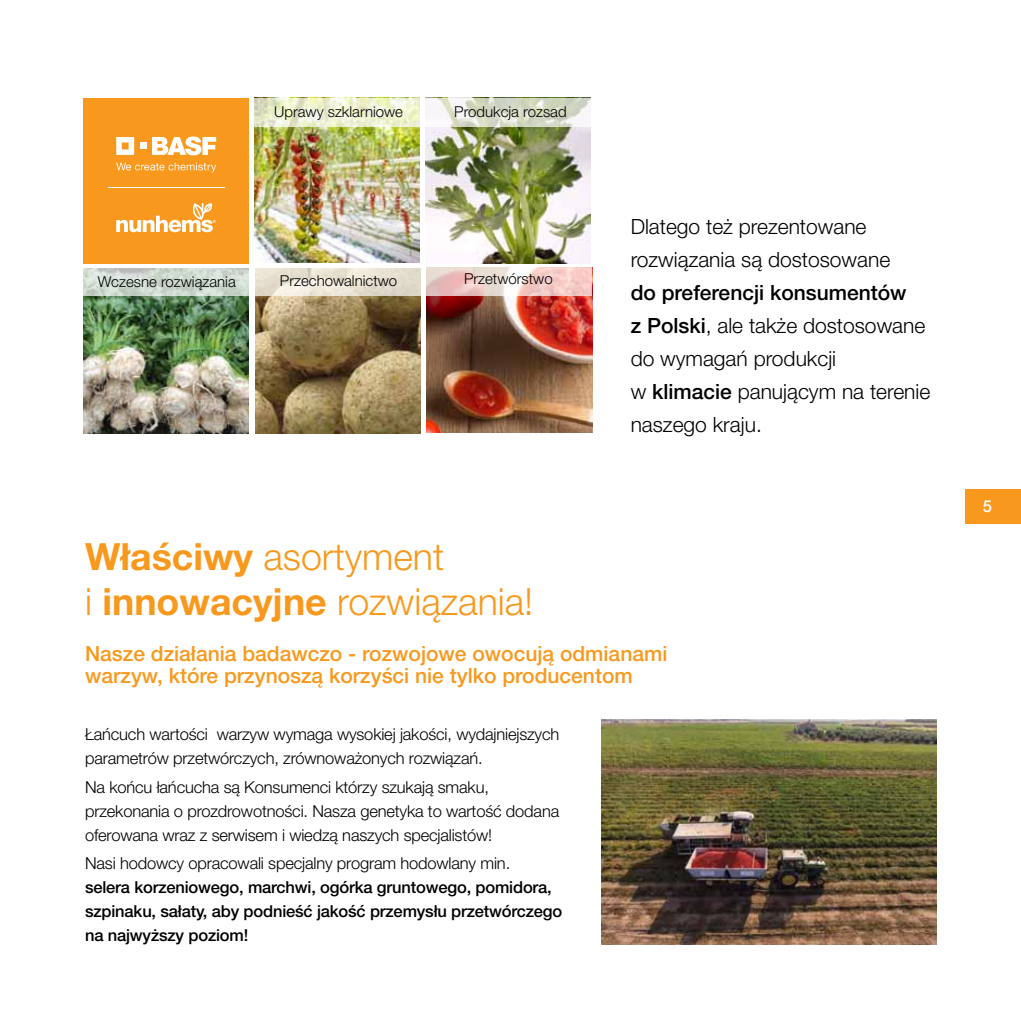
<style>
.page{position:relative;width:1021px;height:1021px;background:#fff}
.page>*{position:absolute;margin:0;border:0;box-sizing:border-box;transform-origin:0 0}
.t1{font:300 37.5px/45px "Helvetica Neue LT Pro";color:#f8991d}
.t2{font:300 21px/33px "Helvetica Neue LT Pro";color:#000}
.t3{font:500 21px/22.5px "Helvetica Neue LT Pro";color:#f8991d}
.t4{font:300 16.5px/24px "Helvetica Neue LT Pro";letter-spacing:-.01em;color:#000}
.t5{font:500 16.5px/24px "Helvetica Neue LT Pro";letter-spacing:-.01em;color:#000}
.t6{font:500 16.5px "Helvetica Neue LT Pro";color:#fff}
.t7{font:300 15px "Helvetica Neue LT Pro";color:#000}
.s1{font-weight:500}
.s2{font-weight:700}
</style>
<div class="page">
<div style="left:965px;top:489px;width:55px;height:34px;background:#f8991d"></div>
<img style="left:601px;top:719px;width:335px;height:225px">
<img style="left:254px;top:126px;width:166px;height:136px">
<img style="left:425px;top:126px;width:166px;height:137px">
<img style="left:255px;top:296px;width:165px;height:138px">
<img style="left:427px;top:296px;width:165px;height:136px">
<img style="left:83px;top:296px;width:166px;height:138px">
<div style="left:83px;top:98px;width:166px;height:165px;background:#f8991d"></div>
<svg style="left:116px;top:203px;width:100px;height:29px"></svg>
<svg style="left:116px;top:137px;width:18px;height:18px"></svg>
<div style="left:140px;top:142px;width:6px;height:7px;background:#fff"></div>
<svg style="left:152px;top:136px;width:64px;height:19px"></svg>
<svg style="left:116px;top:163px;width:100px;height:9px"></svg>
<hr style="left:108px;top:187px;width:117px;height:1px;background:#fff">
<svg style="left:254px;top:98px;width:337px;height:28px"></svg>
<svg style="left:83px;top:267px;width:509px;height:29px;background:#e3dad2"></svg>
<p class="t7" style="left:274px;top:103px;width:130px">Uprawy szklarniowe</p>
<p class="t7" style="left:454px;top:103px;width:114px">Produkcja rozsad</p>
<p class="t7" style="left:98px;top:273px;width:140px">Wczesne rozwiązania</p>
<p class="t7" style="left:280px;top:272px;width:119px">Przechowalnictwo</p>
<p class="t7" style="left:464px;top:269px;width:90px">Przetwórstwo</p>
<p class="t2" style="left:630px;top:210px;width:261px">Dlatego też prezentowane rozwiązania są dostosowane</p>
<p class="t2" style="left:630px;top:276px;width:301px"><span class="s1">do preferencji konsumentów<br>z Polski</span>, ale także dostosowane do wymagań produkcji<br>w <span class="s1">klimacie</span> panującym na terenie naszego kraju.</p>
<h1 class="t1" style="left:85px;top:533px;width:450px"><span class="s2">Właściwy</span> asortyment<br>i <span class="s2">innowacyjne</span> rozwiązania!</h1>
<p class="t3" style="left:85px;top:642px;width:584px">Nasze działania badawczo - rozwojowe owocują odmianami warzyw, które przynoszą korzyści nie tylko producentom</p>
<p class="t4" style="left:85px;top:722px;width:476px">Łańcuch wartości warzyw wymaga wysokiej jakości, wydajniejszych parametrów przetwórczych, zrównoważonych rozwiązań.</p>
<p class="t4" style="left:85px;top:774px;width:475px">Na końcu łańcucha są Konsumenci którzy szukają smaku, przekonania o prozdrowotności. Nasza genetyka to wartość dodana oferowana wraz z serwisem i wiedzą naszych specjalistów!</p>
<p class="t4" style="left:85px;top:850px;width:426px">Nasi hodowcy opracowali specjalny program hodowlany min.</p>
<p class="t5" style="left:85px;top:874px;width:479px">selera korzeniowego, marchwi, ogórka gruntowego, pomidora, szpinaku, sałaty, aby podnieść jakość przemysłu przetwórczego na najwyższy poziom!</p>
<p class="t6" style="left:982px;top:496px;width:11px">5</p>
</div>
